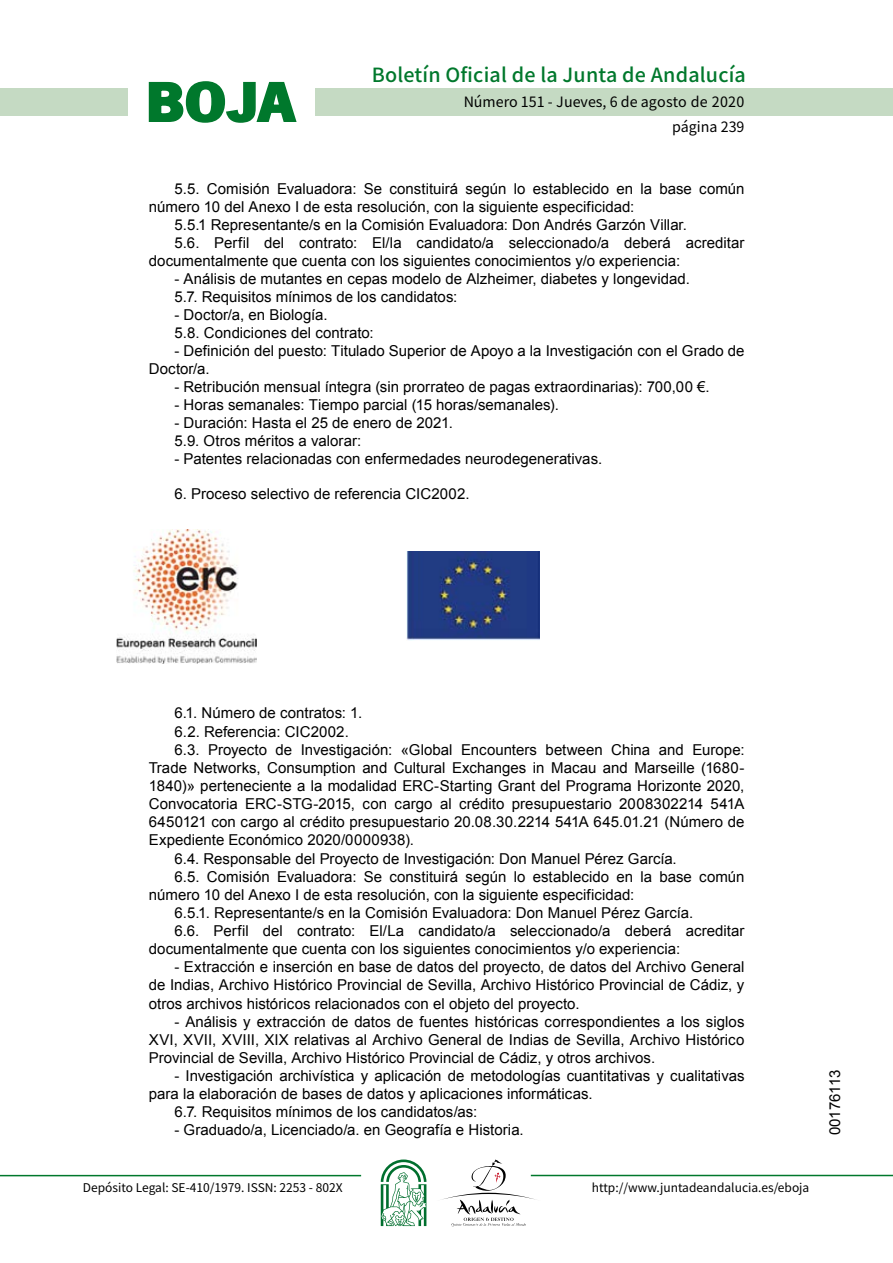
<style>
.page{position:relative;width:893px;height:1263px;background:#fff}
.page>*{position:absolute;margin:0;border:0;box-sizing:border-box;transform-origin:0 0}
.t1{font:700 57.75px "News Got T";color:#00782c;scale:1.14 1}
.t2{font:500 19.5px "Noto Sans HK";letter-spacing:.01em;color:#00782c}
.t3{font:15px/18px "Arial";color:#000}
.t4{font:14.25px/24.5px "Noto Sans HK";color:#000;text-align:right}
.t5{font:12px "Noto Sans HK";color:#000}
</style>
<div class="page">
<div style="left:315px;top:88px;width:577px;height:28px;background:#c5dac3"></div>
<div style="left:0;top:88px;width:128px;height:28px;background:#c5dac3"></div>
<hr style="left:0;top:1175px;width:361px;height:1px;background:#00782c">
<hr style="left:531px;top:1175px;width:361px;height:1px;background:#00782c">
<svg style="left:148px;top:81px;width:149px;height:42px"></svg>
<svg style="left:442px;top:1159px;width:100px;height:67px"></svg>
<svg style="left:381px;top:1160px;width:45px;height:66px"></svg>
<img style="left:406px;top:551px;width:133px;height:90px">
<img style="left:117px;top:530px;width:139px;height:133px">
<h1 class="t1" style="left:145px;top:68px;width:133px">BOJA</h1>
<h2 class="t2" style="left:372px;top:64px;width:375px">Boletín Oficial de la Junta de Andalucía</h2>
<p class="t4" style="left:463px;top:90px;width:282px">Número 151 - Jueves, 6 de agosto de 2020 página 239</p>
<p class="t3" style="left:174px;top:180px;width:571px">5.5. Comisión Evaluadora: Se constituirá según lo establecido en la base común</p>
<p class="t3" style="left:149px;top:198px;width:487px">número 10 del Anexo I de esta resolución, con la siguiente especificidad:</p>
<p class="t3" style="left:174px;top:216px;width:514px">5.5.1 Representante/s en la Comisión Evaluadora: Don Andrés Garzón Villar.</p>
<p class="t3" style="left:174px;top:234px;width:571px">5.6. Perfil del contrato: El/la candidato/a seleccionado/a deberá acreditar</p>
<p class="t3" style="left:149px;top:252px;width:533px">documentalmente que cuenta con los siguientes conocimientos y/o experiencia:</p>
<p class="t3" style="left:174px;top:270px;width:517px">- Análisis de mutantes en cepas modelo de Alzheimer, diabetes y longevidad.<br>5.7. Requisitos mínimos de los candidatos:</p>
<p class="t3" style="left:174px;top:306px;width:201px">- Doctor/a, en Biología.<br>5.8. Condiciones del contrato:</p>
<p class="t3" style="left:149px;top:342px;width:597px;text-indent:26px">- Definición del puesto: Titulado Superior de Apoyo a la Investigación con el Grado de<br>Doctor/a.</p>
<p class="t3" style="left:174px;top:378px;width:536px">- Retribución mensual íntegra (sin prorrateo de pagas extraordinarias): 700,00 €.</p>
<p class="t3" style="left:174px;top:396px;width:386px">- Horas semanales: Tiempo parcial (15 horas/semanales).</p>
<p class="t3" style="left:174px;top:414px;width:280px">- Duración: Hasta el 25 de enero de 2021.<br>5.9. Otros méritos a valorar:</p>
<p class="t3" style="left:174px;top:450px;width:429px">- Patentes relacionadas con enfermedades neurodegenerativas.</p>
<p class="t3" style="left:174px;top:485px;width:297px">6. Proceso selectivo de referencia CIC2002.</p>
<p class="t3" style="left:174px;top:704px;width:189px">6.1. Número de contratos: 1.</p>
<p class="t3" style="left:174px;top:723px;width:176px">6.2. Referencia: CIC2002.</p>
<p class="t3" style="left:174px;top:741px;width:571px">6.3. Proyecto de Investigación: «Global Encounters between China and Europe:</p>
<p class="t3" style="left:149px;top:759px;width:597px">Trade Networks, Consumption and Cultural Exchanges in Macau and Marseille (1680-</p>
<p class="t3" style="left:149px;top:777px;width:597px">1840)» perteneciente a la modalidad ERC-Starting Grant del Programa Horizonte 2020,</p>
<p class="t3" style="left:149px;top:795px;width:597px">Convocatoria ERC-STG-2015, con cargo al crédito presupuestario 2008302214 541A</p>
<p class="t3" style="left:149px;top:813px;width:597px">6450121 con cargo al crédito presupuestario 20.08.30.2214 541A 645.01.21 (Número de</p>
<p class="t3" style="left:149px;top:831px;width:266px">Expediente Económico 2020/0000938).</p>
<p class="t3" style="left:174px;top:849px;width:504px">6.4. Responsable del Proyecto de Investigación: Don Manuel Pérez García.</p>
<p class="t3" style="left:174px;top:868px;width:571px">6.5. Comisión Evaluadora: Se constituirá según lo establecido en la base común</p>
<p class="t3" style="left:149px;top:886px;width:487px">número 10 del Anexo I de esta resolución, con la siguiente especificidad:</p>
<p class="t3" style="left:174px;top:904px;width:520px">6.5.1. Representante/s en la Comisión Evaluadora: Don Manuel Pérez García.</p>
<p class="t3" style="left:174px;top:922px;width:571px">6.6. Perfil del contrato: El/La candidato/a seleccionado/a deberá acreditar</p>
<p class="t3" style="left:149px;top:940px;width:533px">documentalmente que cuenta con los siguientes conocimientos y/o experiencia:</p>
<p class="t3" style="left:149px;top:958px;width:597px;text-align:justify;text-indent:26px">- Extracción e inserción en base de datos del proyecto, de datos del Archivo General de Indias, Archivo Histórico Provincial de Sevilla, Archivo Histórico Provincial de Cádiz, y otros archivos históricos relacionados con el objeto del proyecto.</p>
<p class="t3" style="left:149px;top:1012px;width:597px;text-align:justify;text-indent:26px">- Análisis y extracción de datos de fuentes históricas correspondientes a los siglos XVI, XVII, XVIII, XIX relativas al Archivo General de Indias de Sevilla, Archivo Histórico Provincial de Sevilla, Archivo Histórico Provincial de Cádiz, y otros archivos.</p>
<p class="t3" style="left:174px;top:1067px;width:571px">- Investigación archivística y aplicación de metodologías cuantitativas y cualitativas</p>
<p class="t3" style="left:149px;top:1085px;width:445px">para la elaboración de bases de datos y aplicaciones informáticas.</p>
<p class="t3" style="left:174px;top:1103px;width:304px">6.7. Requisitos mínimos de los candidatos/as:</p>
<p class="t3" style="left:174px;top:1121px;width:351px">- Graduado/a, Licenciado/a. en Geografía e Historia.</p>
<p class="t5" style="left:83px;top:1181px;width:261px">Depósito Legal: SE-410/1979. ISSN: 2253 - 802X</p>
<p class="t5" style="left:592px;top:1181px;width:219px">http://www.juntadeandalucia.es/eboja</p>
<p class="t3" style="left:826px;top:1135px;width:67px;rotate:-90deg">00176113</p>
</div>
